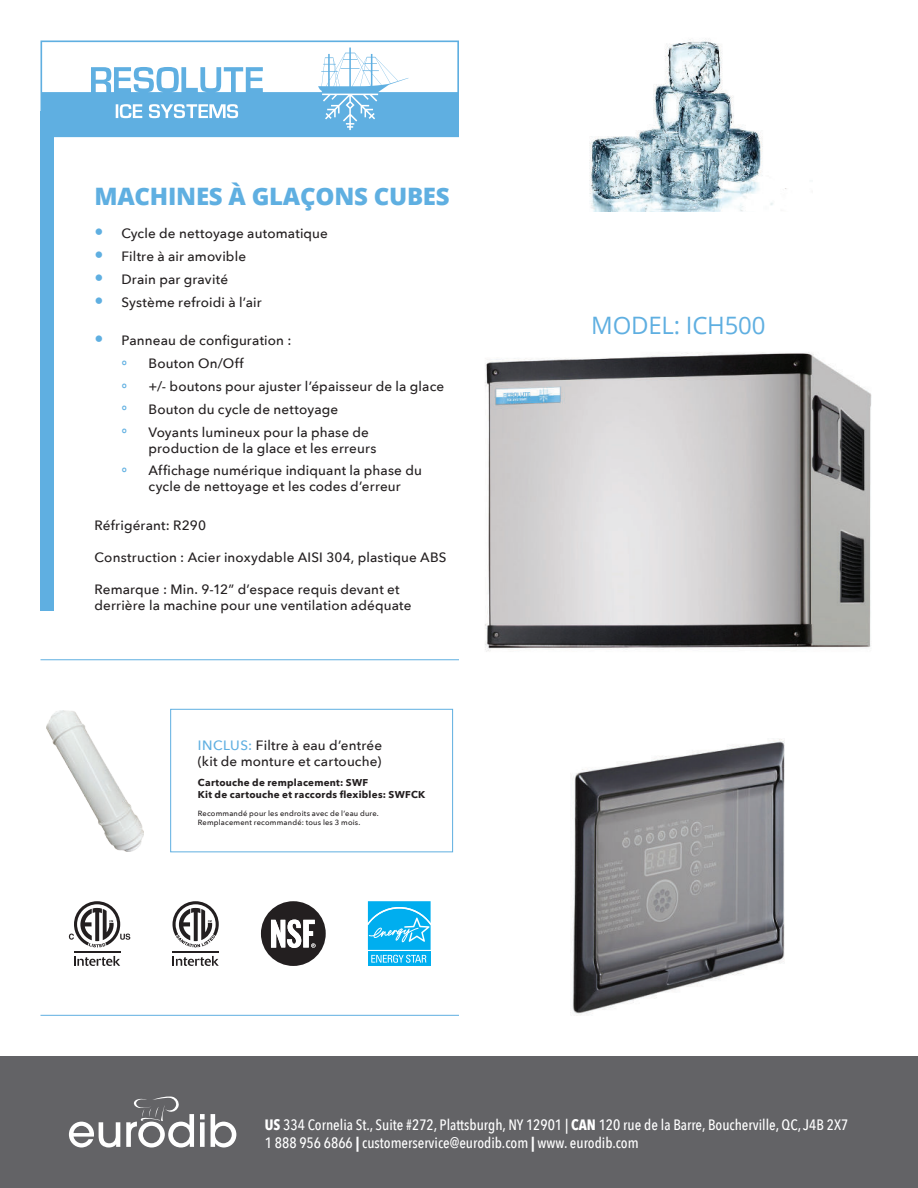
<style>
.page{position:relative;width:918px;height:1188px;background:#fff}
.page>*{position:absolute;margin:0;border:0;box-sizing:border-box;transform-origin:0 0}
.t1{font:800 24px "Open Sans";letter-spacing:-.01em;color:#5fafe1}
.t2{font:24px "Open Sans";letter-spacing:-.01em;color:#5fafe1}
.t3{font:500 15px/18px "Avenir Next Condensed";color:#fff}
.t4{font:500 13.5px/22.8px "Avenir Next";letter-spacing:.01em;color:#231f20}
.t5{font:700 9.9px/12px "Avenir Next";letter-spacing:.025em;color:#231f20}
.t6{font:500 7.5px/9px "Avenir Next";letter-spacing:.025em;color:#231f20}
.s1{font-family:"Avenir Next Condensed";font-weight:700;font-size:18px;color:#5fafe1}
.s2{font-family:"Avenir Next Condensed";font-weight:700;font-size:21px;color:#5fafe1}
.s3{color:#5fafe1}
.s4{font-weight:700}
</style>
<div class="page">
<div style="left:0;top:1056px;width:918px;height:132px;background:#636366"></div>
<svg style="left:69px;top:1122px;width:51px;height:26px"></svg>
<svg style="left:200px;top:1114px;width:5px;height:33px"></svg>
<svg style="left:211px;top:1114px;width:25px;height:34px"></svg>
<svg style="left:126px;top:1096px;width:68px;height:52px"></svg>
<img style="left:589px;top:39px;width:198px;height:173px">
<img style="left:485px;top:352px;width:387px;height:300px">
<img style="left:572px;top:739px;width:213px;height:277px">
<div style="left:41px;top:111px;width:13px;height:499px;background:#5fafe1"></div>
<svg style="left:40px;top:41px;width:419px;height:96px"></svg>
<div style="left:368px;top:951px;width:63px;height:15px;background:#00aeef"></div>
<svg style="left:368px;top:901px;width:63px;height:62px"></svg>
<svg style="left:261px;top:901px;width:65px;height:65px"></svg>
<svg style="left:173px;top:956px;width:46px;height:10px"></svg>
<hr style="left:173px;top:951px;width:46px;height:1px;background:#231f20">
<svg style="left:173px;top:901px;width:46px;height:46px"></svg>
<svg style="left:74px;top:956px;width:46px;height:10px"></svg>
<hr style="left:74px;top:951px;width:46px;height:1px;background:#231f20">
<svg style="left:69px;top:901px;width:61px;height:46px"></svg>
<hr style="left:41px;top:1015px;width:418px;height:1px;background:#5fafe1">
<hr style="left:41px;top:660px;width:418px;height:1px;background:#5fafe1">
<img style="left:47px;top:710px;width:96px;height:141px">
<div style="left:170px;top:709px;width:283px;height:143px;border:1px solid #5fafe1"></div>
<h1 class="t1" style="left:94px;top:186px;width:357px">MACHINES À GLAÇONS CUBES</h1>
<p class="t4" style="left:94px;top:223px;width:235px"><span class="s1">•</span> Cycle de nettoyage automatique</p>
<p class="t4" style="left:94px;top:246px;width:153px"><span class="s1">•</span> Filtre à air amovible</p>
<p class="t4" style="left:94px;top:269px;width:135px"><span class="s1">•</span> Drain par gravité</p>
<p class="t4" style="left:94px;top:292px;width:169px"><span class="s1">•</span> Système refroidi à l’air</p>
<p class="t4" style="left:121px;top:329px;width:324px;text-indent:-27px"><span class="s1">•</span> Panneau de configuration :<br><span class="s2">˚</span> Bouton On/Off<br><span class="s2">˚</span> +/- boutons pour ajuster l’épaisseur de la glace <span class="s2">˚</span> Bouton du cycle de nettoyage<br><span class="s2">˚</span> Voyants lumineux pour la phase de</p>
<p class="t4" style="left:121px;top:438px;width:302px;text-indent:27px">production de la glace et les erreurs<br><span class="s2">˚</span> Affichage numérique indiquant la phase du</p>
<p class="t4" style="left:148px;top:476px;width:254px">cycle de nettoyage et les codes d’erreur</p>
<p class="t4" style="left:94px;top:514px;width:113px">Réfrigérant: R290</p>
<p class="t4" style="left:94px;top:546px;width:353px">Construction : Acier inoxydable AISI 304, plastique ABS</p>
<p class="t4" style="left:94px;top:581px;width:319px;line-height:16px">Remarque : Min. 9-12” d’espace requis devant et derrière la machine pour une ventilation adéquate</p>
<p class="t4" style="left:198px;top:738px;width:186px;line-height:16.2px"><span class="s3">INCLUS:</span> Filtre à eau d’entrée (kit de monture et cartouche)</p>
<p class="t5" style="left:198px;top:777px;width:229px">Cartouche de remplacement: SWF<br>Kit de cartouche et raccords flexibles: SWFCK</p>
<p class="t6" style="left:198px;top:808px;width:183px">Recommandé pour les endroits avec de l’eau dure.<br>Remplacement recommandé: tous les 3 mois.</p>
<h1 class="t2" style="left:591px;top:311px;width:176px">MODEL: ICH500</h1>
<p class="t3" style="left:265px;top:1117px;width:585px"><span class="s4">US</span> 334 Cornelia St., Suite #272, Plattsburgh, NY 12901 | <span class="s4">CAN</span> 120 rue de la Barre, Boucherville, QC, J4B 2X7<br>1 888 956 6866 <span class="s4">|</span> customerservice@eurodib.com <span class="s4">|</span> www. eurodib.com</p>
</div>
